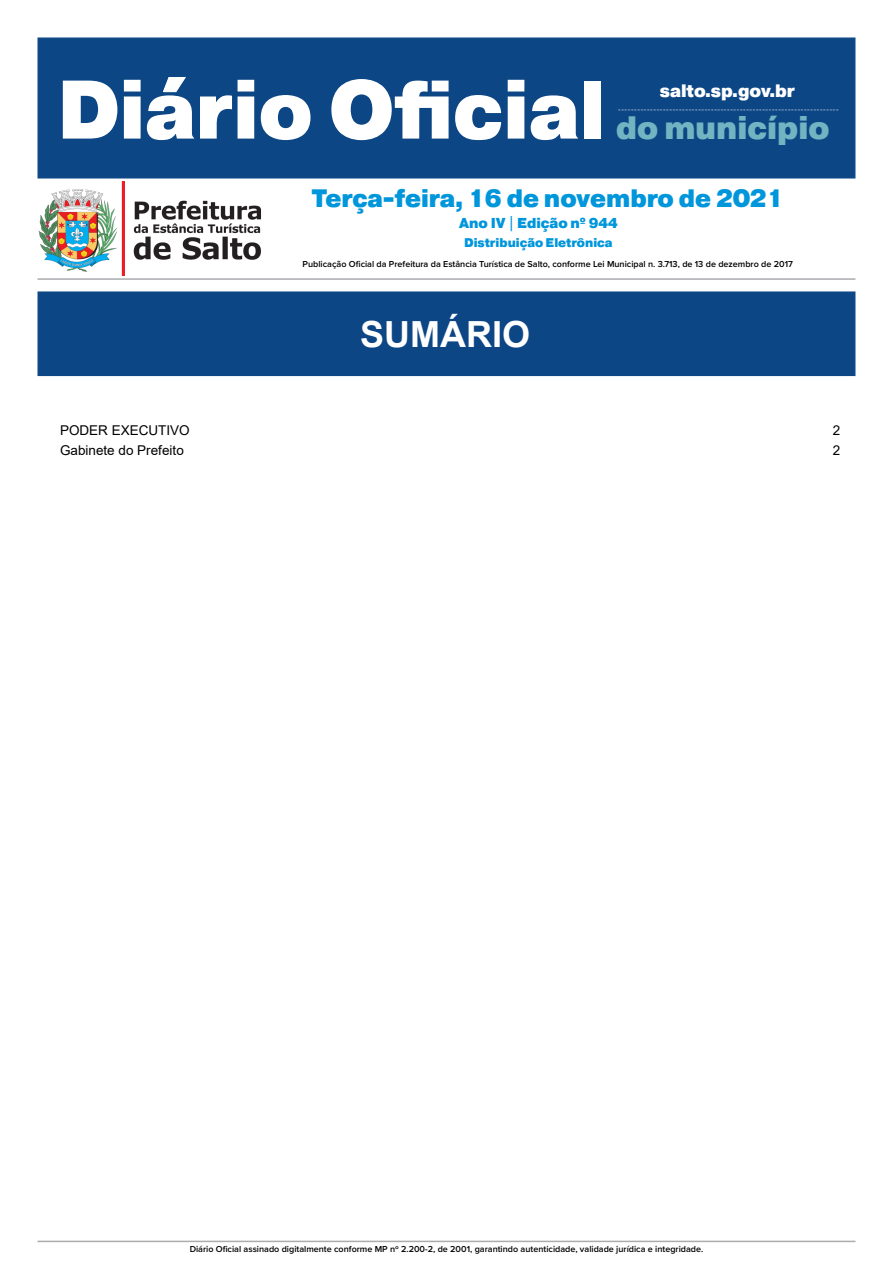
<style>
.page{position:relative;width:893px;height:1263px;background:#fff}
.page>*{position:absolute;margin:0;border:0;box-sizing:border-box;transform-origin:0 0}
.t1{font:900 82.8px "Pragmatica Ext";color:#fff;scale:.83 1}
._1_-_Cabeçalho{font:700 36px "Arial";color:#fff}
.t2{font:900 32.4px "Pragmatica Ext";color:#71b5c2;scale:.83 1}
.t3{font:900 25.2px "Pragmatica Ext";color:#0096db;scale:.83 1}
.t4{font:900 18px "Pragmatica Ext";color:#fff;scale:.83 1}
.t5{font:900 14.4px "Pragmatica Ext";color:#0096db;scale:.83 1}
.t6{font:13.5px "Arial";color:#000}
.t7{font:900 12.6px "Pragmatica Ext";color:#0096db;scale:.83 1}
.t8{font:600 9px "Proxima Nova";color:#000}
.t9{font:9px "Minion Pro";color:#fff}
</style>
<div class="page">
<div style="left:38px;top:38px;width:817px;height:140px;background:#0c4685"></div>
<img style="left:38px;top:181px;width:223px;height:95px">
<hr style="left:38px;top:278px;width:817px;height:2px;background:#aaacaf">
<svg style="left:163px;top:77px;width:23px;height:15px"></svg>
<hr style="left:37px;top:1241px;width:818px;height:1px;background:#aaacaf">
<div style="left:38px;top:291px;width:817px;height:85px;background:#0c4685;border:1px solid #0c4685"></div>
<h1 class="t1" style="left:57px;top:55px;width:662px">Diário Oficial</h1>
<h3 class="t4" style="left:660px;top:79px;width:164px">salto.sp.gov.br</h3>
<p class="t9" style="left:618px;top:103px;width:223px">---------------------------------------------------------------------</p>
<h3 class="t2" style="left:616px;top:107px;width:259px">do município</h3>
<h3 class="t3" style="left:312px;top:182px;width:570px">Terça-feira, 16 de novembro de 2021</h3>
<h3 class="t5" style="left:459px;top:214px;width:193px">Ano IV | Edição nº 944</h3>
<p class="t8" style="left:303px;top:257px;width:492px">Publicação Oficial da Prefeitura da Estância Turística de Salto, conforme Lei Municipal n. 3.713, de 13 de dezembro de 2017</p>
<h3 class="t7" style="left:464px;top:234px;width:180px">Distribuição Eletrônica</h3>
<p class="_1_-_Cabeçalho" style="left:360px;top:309px;width:171px">SUMÁRIO</p>
<p class="t6" style="left:60px;top:421px;width:131px">PODER EXECUTIVO</p>
<p class="t6" style="left:833px;top:421px;width:9px">2</p>
<p class="t6" style="left:60px;top:441px;width:125px">Gabinete do Prefeito</p>
<p class="t6" style="left:833px;top:441px;width:9px">2</p>
<p class="t8" style="left:190px;top:1242px;width:515px">Diário Oficial assinado digitalmente conforme MP nº 2.200-2, de 2001, garantindo autenticidade, validade jurídica e integridade.</p>
</div>
